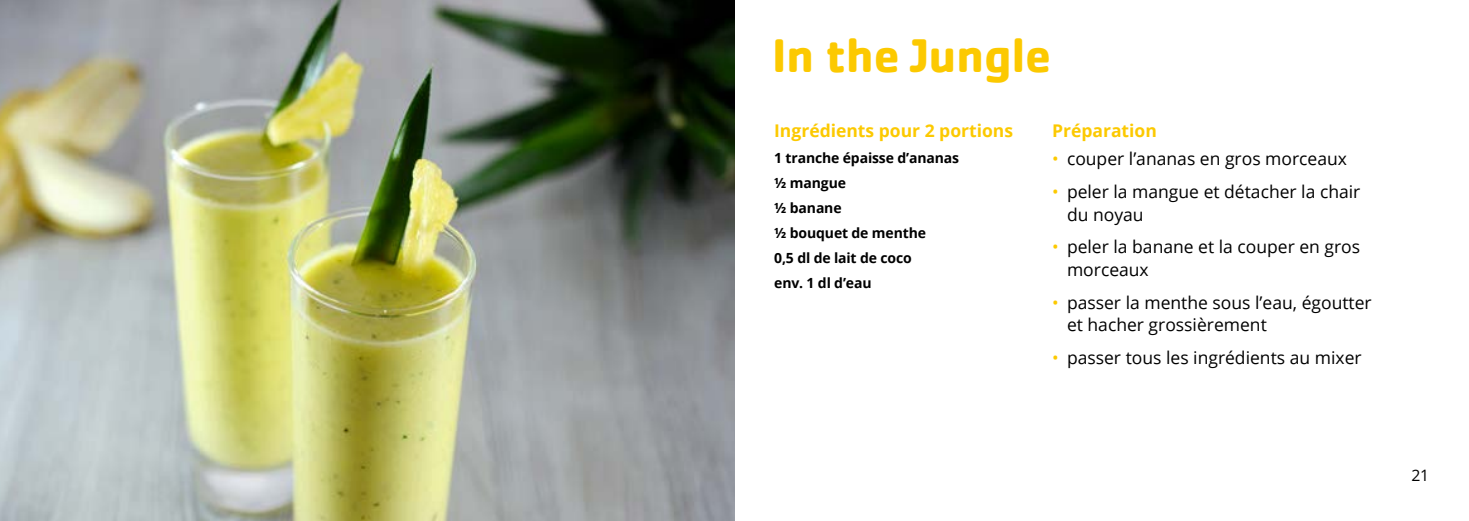
<style>
.page{position:relative;width:1469px;height:521px;background:#fff}
.page>*{position:absolute;margin:0;border:0;box-sizing:border-box;transform-origin:0 0}
.t1{font:700 49px "Cachet";letter-spacing:-.01em;color:#fcc900}
.t2{font:17.5px/22.8px "Open Sans";color:#000}
.t3{font:700 17.5px "Open Sans";color:#fcc900}
.t4{font:15.75px "Open Sans";color:#000}
.t5{font:700 14px/25px "Open Sans";letter-spacing:-.01em;color:#000}
.s1{color:#fcc900}
</style>
<div class="page">
<img style="left:0;top:0;width:734px;height:521px">
<h1 class="t1" style="left:771px;top:23px;width:281px">In the Jungle</h1>
<p class="t3" style="left:774px;top:119px;width:240px">Ingrédients pour 2 portions</p>
<p class="t5" style="left:774px;top:145px;width:186px">1 tranche épaisse d’ananas ½ mangue<br>½ banane<br>½ bouquet de menthe<br>0,5 dl de lait de coco<br>env. 1 dl d’eau</p>
<p class="t3" style="left:1052px;top:119px;width:106px">Préparation</p>
<p class="t2" style="left:1052px;top:147px;width:296px"><span class="s1">•</span> couper l’ananas en gros morceaux</p>
<p class="t2" style="left:1067px;top:180px;width:295px;text-indent:-15px"><span class="s1">•</span> peler la mangue et détacher la chair du noyau</p>
<p class="t2" style="left:1067px;top:235px;width:295px;text-indent:-15px"><span class="s1">•</span> peler la banane et la couper en gros morceaux</p>
<p class="t2" style="left:1067px;top:290px;width:306px;text-indent:-15px"><span class="s1">•</span> passer la menthe sous l’eau, égoutter et hacher grossièrement</p>
<p class="t2" style="left:1052px;top:346px;width:311px"><span class="s1">•</span> passer tous les ingrédients au mixer</p>
<p class="t4" style="left:1411px;top:465px;width:19px">21</p>
</div>
